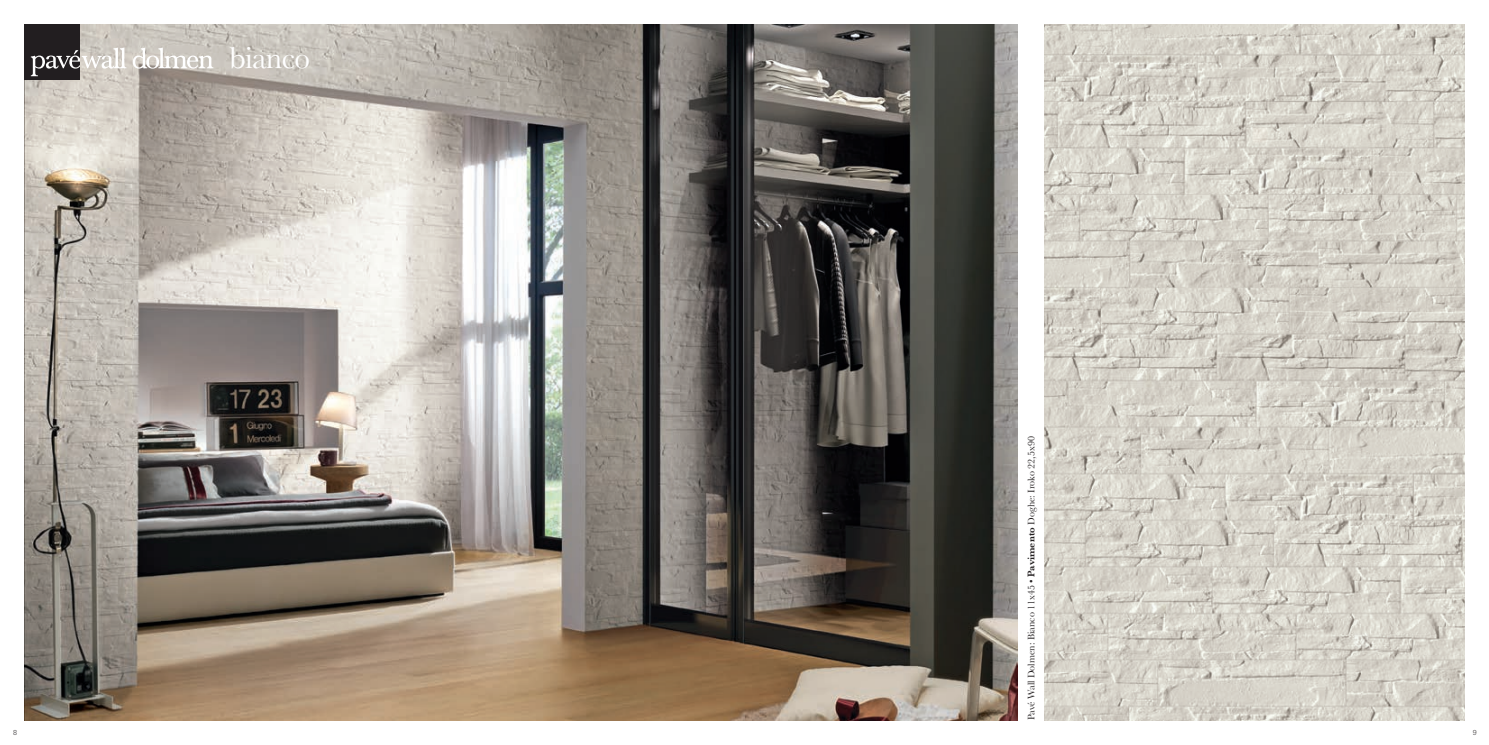
<style>
.page{position:relative;width:1489px;height:745px;background:#fff}
.page>*{position:absolute;margin:0;border:0;box-sizing:border-box;transform-origin:0 0}
.t1{font:31.25px "Baskerville";letter-spacing:-.025em;color:#fff}
.t2{font:10px "Baskerville";color:#231f20}
.t3{font:7.5px "URW Sarandib D Ligh";color:#231f20}
.s1{font-weight:600}
</style>
<div class="page">
<img style="left:25px;top:25px;width:992px;height:694px">
<img style="left:1044px;top:25px;width:419px;height:694px">
<div style="left:25px;top:25px;width:55px;height:55px;background:#221e20"></div>
<svg style="left:133px;top:48px;width:80px;height:21px"></svg>
<svg style="left:31px;top:48px;width:95px;height:28px"></svg>
<h1 class="t1" style="left:229px;top:40px;width:82px">bianco</h1>
<p class="t2" style="left:1025px;top:719px;width:285px;rotate:-90deg">Pavé Wall Dolmen: Bianco 11x45 • <span class="s1">Pavimento</span> Doghe: Iroko 22,5x90</p>
<p class="t3" style="left:13px;top:727px;width:5px">8</p>
<p class="t3" style="left:1472px;top:727px;width:5px">9</p>
</div>
